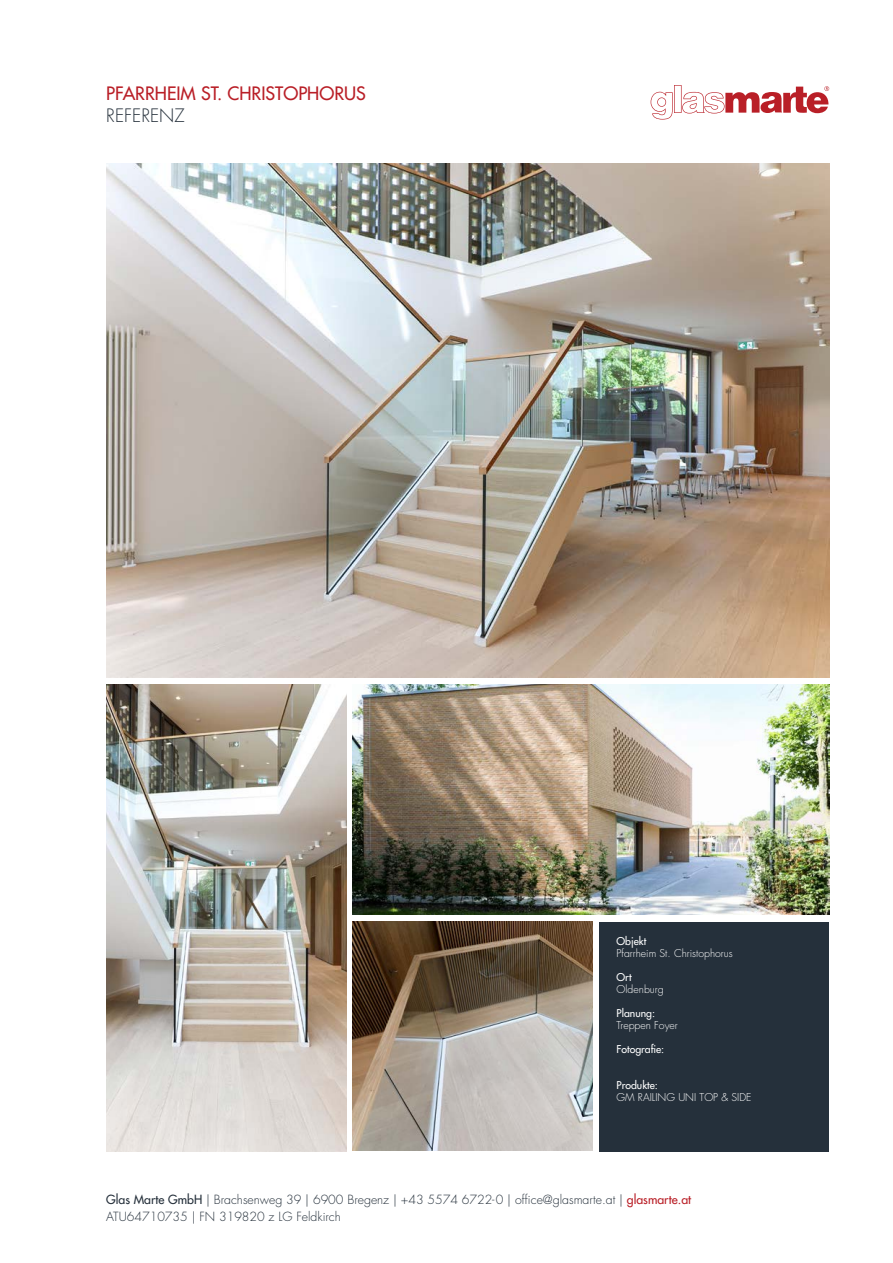
<style>
.page{position:relative;width:893px;height:1263px;background:#fff}
.page>*{position:absolute;margin:0;border:0;box-sizing:border-box;transform-origin:0 0}
.t1{font:500 18px "Futura Std";color:#b91f27}
.t2{font:300 18px "Futura Std";color:#25303b}
.t3{font:300 12.3px/16.5px "Futura Std";color:#25303b}
.t4{font:300 10.5px "Futura Std";color:#fff}
.t5{font:500 10.5px "Futura Std";color:#fff}
.s1{font-weight:500}
.s2{font-weight:500;color:#b91f27}
</style>
<div class="page">
<div style="left:600px;top:922px;width:229px;height:229px;background:#25303b"></div>
<svg style="left:651px;top:85px;width:178px;height:35px"></svg>
<img style="left:106px;top:164px;width:723px;height:513px">
<img style="left:353px;top:685px;width:476px;height:229px">
<img style="left:106px;top:685px;width:240px;height:466px">
<img style="left:353px;top:922px;width:240px;height:228px">
<h1 class="t1" style="left:106px;top:82px;width:261px">PFARRHEIM ST. CHRISTOPHORUS</h1>
<h1 class="t2" style="left:106px;top:104px;width:80px">REFERENZ</h1>
<p class="t5" style="left:617px;top:934px;width:31px">Objekt</p>
<p class="t4" style="left:617px;top:947px;width:118px">Pfarrheim St. Christophorus</p>
<p class="t5" style="left:617px;top:970px;width:17px">Ort</p>
<p class="t4" style="left:617px;top:983px;width:49px">Oldenburg</p>
<p class="t5" style="left:617px;top:1006px;width:40px">Planung:</p>
<p class="t4" style="left:617px;top:1019px;width:63px">Treppen Foyer</p>
<p class="t5" style="left:617px;top:1042px;width:49px">Fotografie:</p>
<p class="t5" style="left:617px;top:1078px;width:43px">Produkte:</p>
<p class="t4" style="left:617px;top:1091px;width:137px">GM RAILING UNI TOP &amp; SIDE</p>
<p class="t3" style="left:106px;top:1192px;width:586px"><span class="s1">Glas Marte GmbH</span> | Brachsenweg 39 | 6900 Bregenz | +43 5574 6722-0 | office@glasmarte.at | <span class="s2">glasmarte.at<br></span>ATU64710735 | FN 319820 z LG Feldkirch</p>
</div>
